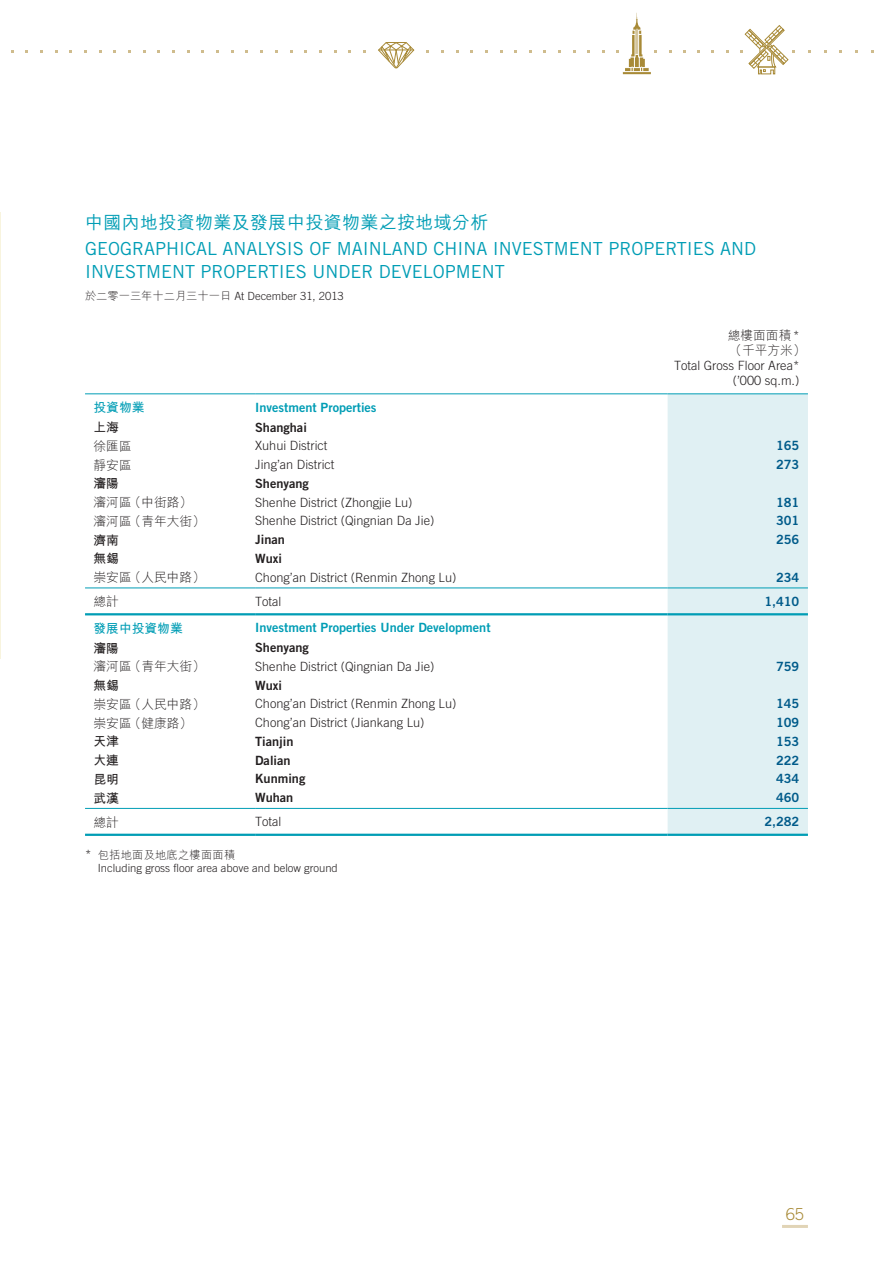
<style>
.page{position:relative;width:893px;height:1263px;background:#fff}
.page>*{position:absolute;margin:0;border:0;box-sizing:border-box;transform-origin:0 0}
.t1{font:18px "Trade Gothic LT Std";color:#009db5}
.t2{font:500 18px "M Hei HK";letter-spacing:.02em;color:#009db5}
.t3{font:300 16.5px "Trade Gothic LT Std";color:#a88a37}
.t4{font:300 12.75px/15px "Trade Gothic LT Std";color:#231f20;text-align:right}
.t5{font:300 12.75px/15px "M Hei HK";color:#231f20}
.t6{font:12.75px "Trade Gothic LT Std Bd 2";color:#231f20}
.t7{font:12.75px "Trade Gothic LT Std Bd 2";color:#009db5}
.t8{font:12.75px "Trade Gothic LT Std Bd 2";color:#005b8a}
.t9{font:700 12.75px "M Hei HK";color:#231f20}
.t10{font:700 12.75px "M Hei HK";color:#009db5}
.t11{font:300 11.25px "Trade Gothic LT Std";color:#231f20}
.t12{font:300 11.25px "M Hei HK";letter-spacing:.02em;color:#231f20}
.s1{font-family:"M Hei HK"}
.s2{font-family:"Trade Gothic LT Std"}
.s3{font-family:"Trade Gothic LT Std";font-size:12.75px}
</style>
<div class="page">
<svg style="left:378px;top:42px;width:37px;height:27px"></svg>
<svg style="left:616px;top:13px;width:41px;height:61px"></svg>
<svg style="left:740px;top:25px;width:55px;height:49px"></svg>
<hr style="left:782px;top:1225px;width:26px;height:3px;background:#e1d4b6">
<div style="left:668px;top:394px;width:140px;height:440px;background:#e0f0f3"></div>
<hr style="left:85px;top:587px;width:170px;height:1px;background:#009db5">
<hr style="left:255px;top:587px;width:413px;height:1px;background:#009db5">
<hr style="left:668px;top:587px;width:140px;height:1px;background:#009db5">
<hr style="left:85px;top:613px;width:170px;height:2px;background:#009db5">
<hr style="left:255px;top:613px;width:413px;height:2px;background:#009db5">
<hr style="left:85px;top:808px;width:170px;height:1px;background:#009db5">
<hr style="left:255px;top:808px;width:413px;height:1px;background:#009db5">
<hr style="left:668px;top:808px;width:140px;height:1px;background:#009db5">
<hr style="left:85px;top:834px;width:170px;height:2px;background:#009db5">
<hr style="left:255px;top:834px;width:413px;height:2px;background:#009db5">
<hr style="left:668px;top:834px;width:140px;height:2px;background:#009db5">
<hr style="left:85px;top:393px;width:170px;height:1px;background:#009db5">
<hr style="left:255px;top:393px;width:413px;height:1px;background:#009db5">
<hr style="left:668px;top:393px;width:140px;height:1px;background:#009db5">
<hr style="left:668px;top:613px;width:140px;height:2px;background:#009db5">
<h1 class="t2" style="left:85px;top:209px;width:405px">中國內地投資物業及發展中投資物業之按地域分析</h1>
<h1 class="t1" style="left:85px;top:238px;width:47px">GEOGRAPHICAL</h1>
<h1 class="t1" style="left:223px;top:238px;width:35px">ANALYSIS</h1>
<h1 class="t1" style="left:309px;top:238px;width:225px">OF MAI NLAND CHI NA INVESTME</h1>
<h1 class="t1" style="left:580px;top:238px;width:75px">NT PROPERTIES</h1>
<h1 class="t1" style="left:720px;top:238px;width:35px">AND</h1>
<h1 class="t1" style="left:85px;top:261px;width:42px">INVESTME</h1>
<h1 class="t1" style="left:172px;top:261px;width:75px">NT PROPERTIES</h1>
<h1 class="t1" style="left:312px;top:261px;width:38px">UNDER</h1>
<h1 class="t1" style="left:379px;top:261px;width:79px">DEVELOPME</h1>
<h1 class="t1" style="left:482px;top:261px;width:20px">NT</h1>
<p class="t11" style="left:85px;top:289px;width:260px"><span class="s1">於二零一三年十二月三十一日</span> At December 31, 2013</p>
<p class="t5" style="left:728px;top:328px;width:80px">總樓面面積<span class="s2">*</span>（千平方米）</p>
<p class="t4" style="left:674px;top:358px;width:127px">Total Gross Floor Area* (’000 sq.m.)</p>
<p class="t10" style="left:94px;top:398px;width:52px">投資物業</p>
<p class="t7" style="left:255px;top:399px;width:123px">I nvestment Properties</p>
<p class="t9" style="left:94px;top:418px;width:27px">上海</p>
<p class="t6" style="left:255px;top:419px;width:53px">Shanghai</p>
<p class="t5" style="left:94px;top:439px;width:40px">徐匯區</p>
<p class="t4" style="left:255px;top:438px;width:74px">Xuhui District</p>
<p class="t8" style="left:776px;top:438px;width:25px">165</p>
<p class="t5" style="left:94px;top:457px;width:40px">靜安區</p>
<p class="t4" style="left:255px;top:457px;width:81px">Jing’an District</p>
<p class="t8" style="left:776px;top:457px;width:25px">273</p>
<p class="t9" style="left:94px;top:474px;width:27px">瀋陽</p>
<p class="t6" style="left:255px;top:475px;width:55px">Shenyang</p>
<p class="t5" style="left:94px;top:495px;width:100px">瀋河區（中街路）</p>
<p class="t4" style="left:255px;top:494px;width:159px">Shenhe District (Zhongjie Lu)</p>
<p class="t8" style="left:776px;top:494px;width:25px">181</p>
<p class="t5" style="left:94px;top:513px;width:113px">瀋河區（青年大街）</p>
<p class="t4" style="left:255px;top:513px;width:181px">Shenhe District (Qingnian Da Jie)</p>
<p class="t8" style="left:776px;top:513px;width:25px">301</p>
<p class="t9" style="left:94px;top:531px;width:27px">濟南</p>
<p class="t6" style="left:255px;top:532px;width:31px">Jinan</p>
<p class="t8" style="left:776px;top:532px;width:25px">256</p>
<p class="t9" style="left:94px;top:549px;width:27px">無錫</p>
<p class="t6" style="left:255px;top:550px;width:28px">Wuxi</p>
<p class="t5" style="left:94px;top:570px;width:113px">崇安區（人民中路）</p>
<p class="t4" style="left:255px;top:569px;width:203px">Chong’an District (Renmin Zhong Lu)</p>
<p class="t8" style="left:776px;top:569px;width:25px">234</p>
<p class="t5" style="left:94px;top:594px;width:27px">總計</p>
<p class="t4" style="left:255px;top:594px;width:28px">Total</p>
<p class="t8" style="left:764px;top:593px;width:37px">1,410</p>
<p class="t10" style="left:94px;top:619px;width:91px">發展中投資物業</p>
<p class="t7" style="left:255px;top:620px;width:237px">I nvestment Properties Under Development</p>
<p class="t9" style="left:94px;top:639px;width:27px">瀋陽</p>
<p class="t6" style="left:255px;top:640px;width:55px">Shenyang</p>
<p class="t5" style="left:94px;top:659px;width:113px">瀋河區（青年大街）</p>
<p class="t4" style="left:255px;top:659px;width:181px">Shenhe District (Qingnian Da Jie)</p>
<p class="t8" style="left:776px;top:658px;width:25px">759</p>
<p class="t9" style="left:94px;top:676px;width:27px">無錫</p>
<p class="t6" style="left:255px;top:677px;width:28px">Wuxi</p>
<p class="t5" style="left:94px;top:696px;width:113px">崇安區（人民中路）</p>
<p class="t4" style="left:255px;top:696px;width:203px">Chong’an District (Renmin Zhong Lu)</p>
<p class="t8" style="left:776px;top:696px;width:25px">145</p>
<p class="t5" style="left:94px;top:715px;width:100px">崇安區（健康路）</p>
<p class="t4" style="left:255px;top:715px;width:171px">Chong’an District (Jiankang Lu)</p>
<p class="t8" style="left:776px;top:715px;width:25px">109</p>
<p class="t9" style="left:94px;top:732px;width:27px">天津</p>
<p class="t6" style="left:255px;top:733px;width:40px">Tianjin</p>
<p class="t8" style="left:776px;top:733px;width:25px">153</p>
<p class="t9" style="left:94px;top:751px;width:27px">大連</p>
<p class="t6" style="left:255px;top:752px;width:37px">Dalian</p>
<p class="t8" style="left:776px;top:752px;width:25px">222</p>
<p class="t9" style="left:94px;top:770px;width:27px">昆明</p>
<p class="t6" style="left:255px;top:771px;width:52px">Kunming</p>
<p class="t8" style="left:776px;top:771px;width:25px">434</p>
<p class="t9" style="left:94px;top:789px;width:27px">武漢</p>
<p class="t6" style="left:255px;top:789px;width:40px">Wuhan</p>
<p class="t8" style="left:776px;top:789px;width:25px">460</p>
<p class="t5" style="left:94px;top:814px;width:27px">總計</p>
<p class="t4" style="left:255px;top:814px;width:28px">Total</p>
<p class="t8" style="left:764px;top:814px;width:37px">2,282</p>
<p class="t12" style="left:85px;top:849px;width:152px"><span class="s3">*</span> 包括地面及地底之樓面面積</p>
<p class="t11" style="left:98px;top:862px;width:242px">Including gross floor area above and below ground</p>
<p class="t3" style="left:786px;top:1204px;width:20px">65</p>
</div>
